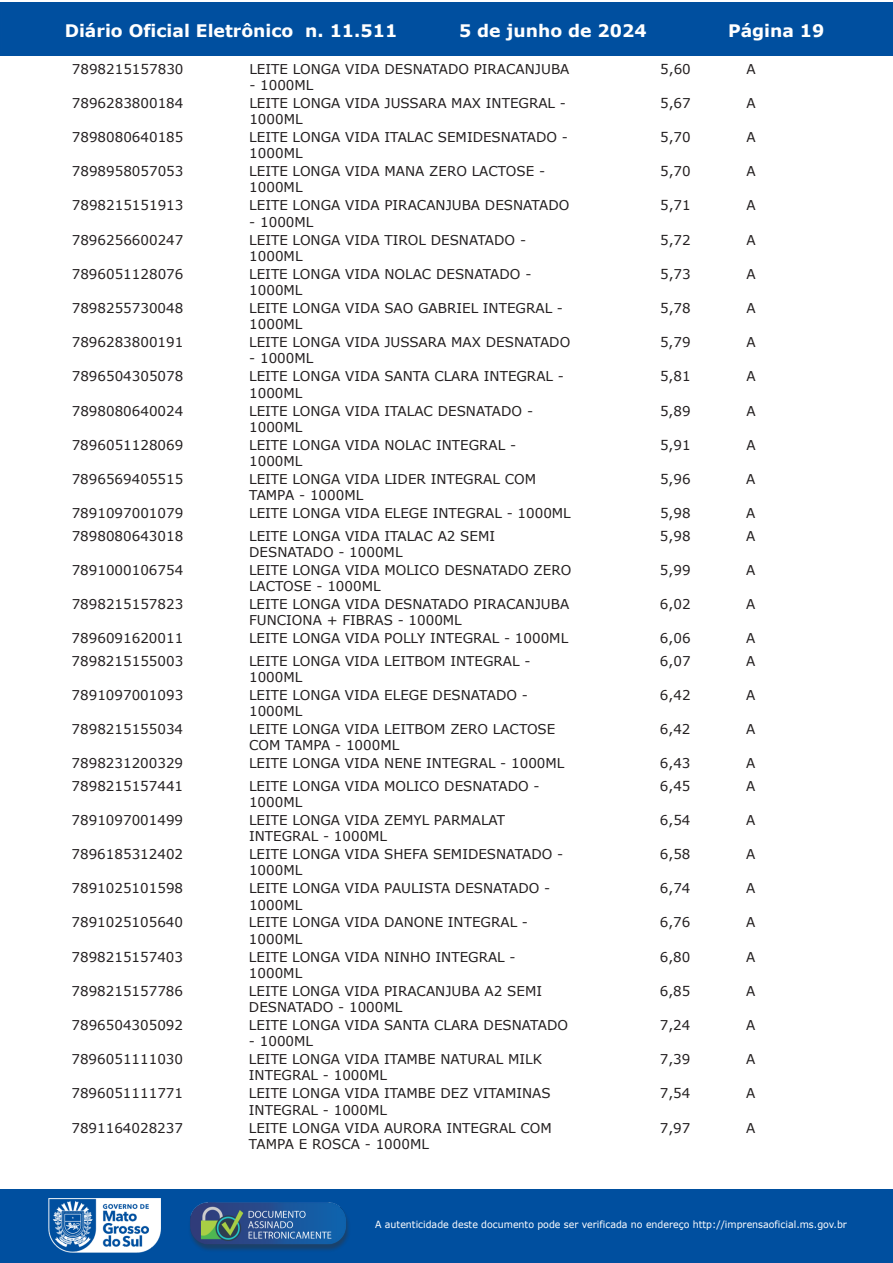
<style>
.page{position:relative;width:893px;height:1263px;background:#fff}
.page>*{position:absolute;margin:0;border:0;box-sizing:border-box;transform-origin:0 0}
.t1{font:700 17.25px "Verdana";color:#fff}
.t2{font:13.5px/16.2px "Verdana";color:#231f20}
.t3{font:9.9px "Verdana";color:#fff;scale:.95 1}
</style>
<div class="page">
<div style="left:0;top:2px;width:893px;height:53px;background:#004f9f"></div>
<div style="left:1px;top:1189px;width:892px;height:74px;background:#004f9f"></div>
<img style="left:49px;top:1198px;width:111px;height:54px">
<img style="left:185px;top:1201px;width:168px;height:54px">
<p class="t1" style="left:65px;top:18px;width:334px">Diário Oficial Eletrônico n. 11.511</p>
<p class="t1" style="left:459px;top:18px;width:189px">5 de junho de 2024</p>
<p class="t1" style="left:728px;top:18px;width:98px">Página 19</p>
<p class="t2" style="left:72px;top:61px;width:113px">7898215157830</p>
<p class="t2" style="left:249px;top:61px;width:322px">LEITE LONGA VIDA DESNATADO PIRACANJUBA</p>
<p class="t2" style="left:249px;top:77px;width:66px">- 1000ML</p>
<p class="t2" style="left:660px;top:61px;width:32px">5,60</p>
<p class="t2" style="left:746px;top:61px;width:11px">A</p>
<p class="t2" style="left:72px;top:95px;width:113px">7896283800184</p>
<p class="t2" style="left:249px;top:95px;width:318px">LEITE LONGA VIDA JUSSARA MAX INTEGRAL -<br>1000ML</p>
<p class="t2" style="left:660px;top:95px;width:32px">5,67</p>
<p class="t2" style="left:746px;top:95px;width:11px">A</p>
<p class="t2" style="left:72px;top:129px;width:113px">7898080640185</p>
<p class="t2" style="left:249px;top:129px;width:320px">LEITE LONGA VIDA ITALAC SEMIDESNATADO -<br>1000ML</p>
<p class="t2" style="left:660px;top:129px;width:32px">5,70</p>
<p class="t2" style="left:746px;top:129px;width:11px">A</p>
<p class="t2" style="left:72px;top:163px;width:113px">7898958057053</p>
<p class="t2" style="left:249px;top:163px;width:297px">LEITE LONGA VIDA MANA ZERO LACTOSE -<br>1000ML</p>
<p class="t2" style="left:660px;top:163px;width:32px">5,70</p>
<p class="t2" style="left:746px;top:163px;width:11px">A</p>
<p class="t2" style="left:72px;top:197px;width:113px">7898215151913</p>
<p class="t2" style="left:249px;top:197px;width:322px">LEITE LONGA VIDA PIRACANJUBA DESNATADO</p>
<p class="t2" style="left:249px;top:213px;width:66px">- 1000ML</p>
<p class="t2" style="left:660px;top:197px;width:32px">5,71</p>
<p class="t2" style="left:746px;top:197px;width:11px">A</p>
<p class="t2" style="left:72px;top:231px;width:113px">7896256600247</p>
<p class="t2" style="left:249px;top:231px;width:278px">LEITE LONGA VIDA TIROL DESNATADO -<br>1000ML</p>
<p class="t2" style="left:660px;top:231px;width:32px">5,72</p>
<p class="t2" style="left:746px;top:231px;width:11px">A</p>
<p class="t2" style="left:72px;top:266px;width:113px">7896051128076</p>
<p class="t2" style="left:249px;top:266px;width:284px">LEITE LONGA VIDA NOLAC DESNATADO -<br>1000ML</p>
<p class="t2" style="left:660px;top:266px;width:32px">5,73</p>
<p class="t2" style="left:746px;top:266px;width:11px">A</p>
<p class="t2" style="left:72px;top:300px;width:113px">7898255730048</p>
<p class="t2" style="left:249px;top:300px;width:315px">LEITE LONGA VIDA SAO GABRIEL INTEGRAL -<br>1000ML</p>
<p class="t2" style="left:660px;top:300px;width:32px">5,78</p>
<p class="t2" style="left:746px;top:300px;width:11px">A</p>
<p class="t2" style="left:72px;top:334px;width:113px">7896283800191</p>
<p class="t2" style="left:249px;top:334px;width:323px">LEITE LONGA VIDA JUSSARA MAX DESNATADO</p>
<p class="t2" style="left:249px;top:350px;width:66px">- 1000ML</p>
<p class="t2" style="left:660px;top:334px;width:32px">5,79</p>
<p class="t2" style="left:746px;top:334px;width:11px">A</p>
<p class="t2" style="left:72px;top:368px;width:113px">7896504305078</p>
<p class="t2" style="left:249px;top:368px;width:316px">LEITE LONGA VIDA SANTA CLARA INTEGRAL -<br>1000ML</p>
<p class="t2" style="left:660px;top:368px;width:32px">5,81</p>
<p class="t2" style="left:746px;top:368px;width:11px">A</p>
<p class="t2" style="left:72px;top:402px;width:113px">7898080640024</p>
<p class="t2" style="left:249px;top:402px;width:285px">LEITE LONGA VIDA ITALAC DESNATADO -<br>1000ML</p>
<p class="t2" style="left:660px;top:402px;width:32px">5,89</p>
<p class="t2" style="left:746px;top:402px;width:11px">A</p>
<p class="t2" style="left:72px;top:437px;width:113px">7896051128069</p>
<p class="t2" style="left:249px;top:437px;width:268px">LEITE LONGA VIDA NOLAC INTEGRAL -<br>1000ML</p>
<p class="t2" style="left:660px;top:437px;width:32px">5,91</p>
<p class="t2" style="left:746px;top:437px;width:11px">A</p>
<p class="t2" style="left:72px;top:471px;width:113px">7896569405515</p>
<p class="t2" style="left:249px;top:471px;width:288px">LEITE LONGA VIDA LIDER INTEGRAL COM<br>TAMPA - 1000ML</p>
<p class="t2" style="left:660px;top:471px;width:32px">5,96</p>
<p class="t2" style="left:746px;top:471px;width:11px">A</p>
<p class="t2" style="left:72px;top:505px;width:113px">7891097001079</p>
<p class="t2" style="left:249px;top:505px;width:323px">LEITE LONGA VIDA ELEGE INTEGRAL - 1000ML</p>
<p class="t2" style="left:660px;top:505px;width:32px">5,98</p>
<p class="t2" style="left:746px;top:505px;width:11px">A</p>
<p class="t2" style="left:72px;top:527px;width:113px">7898080643018</p>
<p class="t2" style="left:249px;top:527px;width:247px">LEITE LONGA VIDA ITALAC A2 SEMI<br>DESNATADO - 1000ML</p>
<p class="t2" style="left:660px;top:527px;width:32px">5,98</p>
<p class="t2" style="left:746px;top:527px;width:11px">A</p>
<p class="t2" style="left:72px;top:562px;width:113px">7891000106754</p>
<p class="t2" style="left:249px;top:562px;width:324px">LEITE LONGA VIDA MOLICO DESNATADO ZERO<br>LACTOSE - 1000ML</p>
<p class="t2" style="left:660px;top:562px;width:32px">5,99</p>
<p class="t2" style="left:746px;top:562px;width:11px">A</p>
<p class="t2" style="left:72px;top:596px;width:113px">7898215157823</p>
<p class="t2" style="left:249px;top:596px;width:322px">LEITE LONGA VIDA DESNATADO PIRACANJUBA<br>FUNCIONA + FIBRAS - 1000ML</p>
<p class="t2" style="left:660px;top:596px;width:32px">6,02</p>
<p class="t2" style="left:746px;top:596px;width:11px">A</p>
<p class="t2" style="left:72px;top:630px;width:113px">7896091620011</p>
<p class="t2" style="left:249px;top:630px;width:321px">LEITE LONGA VIDA POLLY INTEGRAL - 1000ML</p>
<p class="t2" style="left:660px;top:630px;width:32px">6,06</p>
<p class="t2" style="left:746px;top:630px;width:11px">A</p>
<p class="t2" style="left:72px;top:652px;width:113px">7898215155003</p>
<p class="t2" style="left:249px;top:652px;width:283px">LEITE LONGA VIDA LEITBOM INTEGRAL -<br>1000ML</p>
<p class="t2" style="left:660px;top:652px;width:32px">6,07</p>
<p class="t2" style="left:746px;top:652px;width:11px">A</p>
<p class="t2" style="left:72px;top:687px;width:113px">7891097001093</p>
<p class="t2" style="left:249px;top:687px;width:280px">LEITE LONGA VIDA ELEGE DESNATADO -<br>1000ML</p>
<p class="t2" style="left:660px;top:687px;width:32px">6,42</p>
<p class="t2" style="left:746px;top:687px;width:11px">A</p>
<p class="t2" style="left:72px;top:721px;width:113px">7898215155034</p>
<p class="t2" style="left:249px;top:721px;width:308px">LEITE LONGA VIDA LEITBOM ZERO LACTOSE<br>COM TAMPA - 1000ML</p>
<p class="t2" style="left:660px;top:721px;width:32px">6,42</p>
<p class="t2" style="left:746px;top:721px;width:11px">A</p>
<p class="t2" style="left:72px;top:755px;width:113px">7898231200329</p>
<p class="t2" style="left:249px;top:755px;width:317px">LEITE LONGA VIDA NENE INTEGRAL - 1000ML</p>
<p class="t2" style="left:660px;top:755px;width:32px">6,43</p>
<p class="t2" style="left:746px;top:755px;width:11px">A</p>
<p class="t2" style="left:72px;top:778px;width:113px">7898215157441</p>
<p class="t2" style="left:249px;top:778px;width:292px">LEITE LONGA VIDA MOLICO DESNATADO -<br>1000ML</p>
<p class="t2" style="left:660px;top:778px;width:32px">6,45</p>
<p class="t2" style="left:746px;top:778px;width:11px">A</p>
<p class="t2" style="left:72px;top:812px;width:113px">7891097001499</p>
<p class="t2" style="left:249px;top:812px;width:258px">LEITE LONGA VIDA ZEMYL PARMALAT<br>INTEGRAL - 1000ML</p>
<p class="t2" style="left:660px;top:812px;width:32px">6,54</p>
<p class="t2" style="left:746px;top:812px;width:11px">A</p>
<p class="t2" style="left:72px;top:846px;width:113px">7896185312402</p>
<p class="t2" style="left:249px;top:846px;width:316px">LEITE LONGA VIDA SHEFA SEMIDESNATADO -<br>1000ML</p>
<p class="t2" style="left:660px;top:846px;width:32px">6,58</p>
<p class="t2" style="left:746px;top:846px;width:11px">A</p>
<p class="t2" style="left:72px;top:880px;width:113px">7891025101598</p>
<p class="t2" style="left:249px;top:880px;width:303px">LEITE LONGA VIDA PAULISTA DESNATADO -<br>1000ML</p>
<p class="t2" style="left:660px;top:880px;width:32px">6,74</p>
<p class="t2" style="left:746px;top:880px;width:11px">A</p>
<p class="t2" style="left:72px;top:914px;width:113px">7891025105640</p>
<p class="t2" style="left:249px;top:914px;width:281px">LEITE LONGA VIDA DANONE INTEGRAL -<br>1000ML</p>
<p class="t2" style="left:660px;top:914px;width:32px">6,76</p>
<p class="t2" style="left:746px;top:914px;width:11px">A</p>
<p class="t2" style="left:72px;top:948px;width:113px">7898215157403</p>
<p class="t2" style="left:249px;top:948px;width:268px">LEITE LONGA VIDA NINHO INTEGRAL -<br>1000ML</p>
<p class="t2" style="left:660px;top:948px;width:32px">6,80</p>
<p class="t2" style="left:746px;top:948px;width:11px">A</p>
<p class="t2" style="left:72px;top:983px;width:113px">7898215157786</p>
<p class="t2" style="left:249px;top:983px;width:295px">LEITE LONGA VIDA PIRACANJUBA A2 SEMI<br>DESNATADO - 1000ML</p>
<p class="t2" style="left:660px;top:983px;width:32px">6,85</p>
<p class="t2" style="left:746px;top:983px;width:11px">A</p>
<p class="t2" style="left:71px;top:1017px;width:113px">7896504305092</p>
<p class="t2" style="left:249px;top:1017px;width:321px">LEITE LONGA VIDA SANTA CLARA DESNATADO</p>
<p class="t2" style="left:249px;top:1033px;width:66px">- 1000ML</p>
<p class="t2" style="left:660px;top:1017px;width:32px">7,24</p>
<p class="t2" style="left:746px;top:1017px;width:11px">A</p>
<p class="t2" style="left:71px;top:1051px;width:113px">7896051111030</p>
<p class="t2" style="left:249px;top:1051px;width:295px">LEITE LONGA VIDA ITAMBE NATURAL MILK<br>INTEGRAL - 1000ML</p>
<p class="t2" style="left:660px;top:1051px;width:32px">7,39</p>
<p class="t2" style="left:746px;top:1051px;width:11px">A</p>
<p class="t2" style="left:71px;top:1085px;width:113px">7896051111771</p>
<p class="t2" style="left:249px;top:1085px;width:303px">LEITE LONGA VIDA ITAMBE DEZ VITAMINAS<br>INTEGRAL - 1000ML</p>
<p class="t2" style="left:660px;top:1085px;width:32px">7,54</p>
<p class="t2" style="left:746px;top:1085px;width:11px">A</p>
<p class="t2" style="left:71px;top:1119px;width:113px">7891164028237</p>
<p class="t2" style="left:249px;top:1119px;width:304px">LEITE LONGA VIDA AURORA INTEGRAL COM<br>TAMPA E ROSCA - 1000ML</p>
<p class="t2" style="left:660px;top:1119px;width:32px">7,97</p>
<p class="t2" style="left:746px;top:1119px;width:11px">A</p>
<p class="t3" style="left:375px;top:1218px;width:498px">A autenticidade deste documento pode ser verificada no endereço http://imprensaoficial.ms.gov.br</p>
</div>
